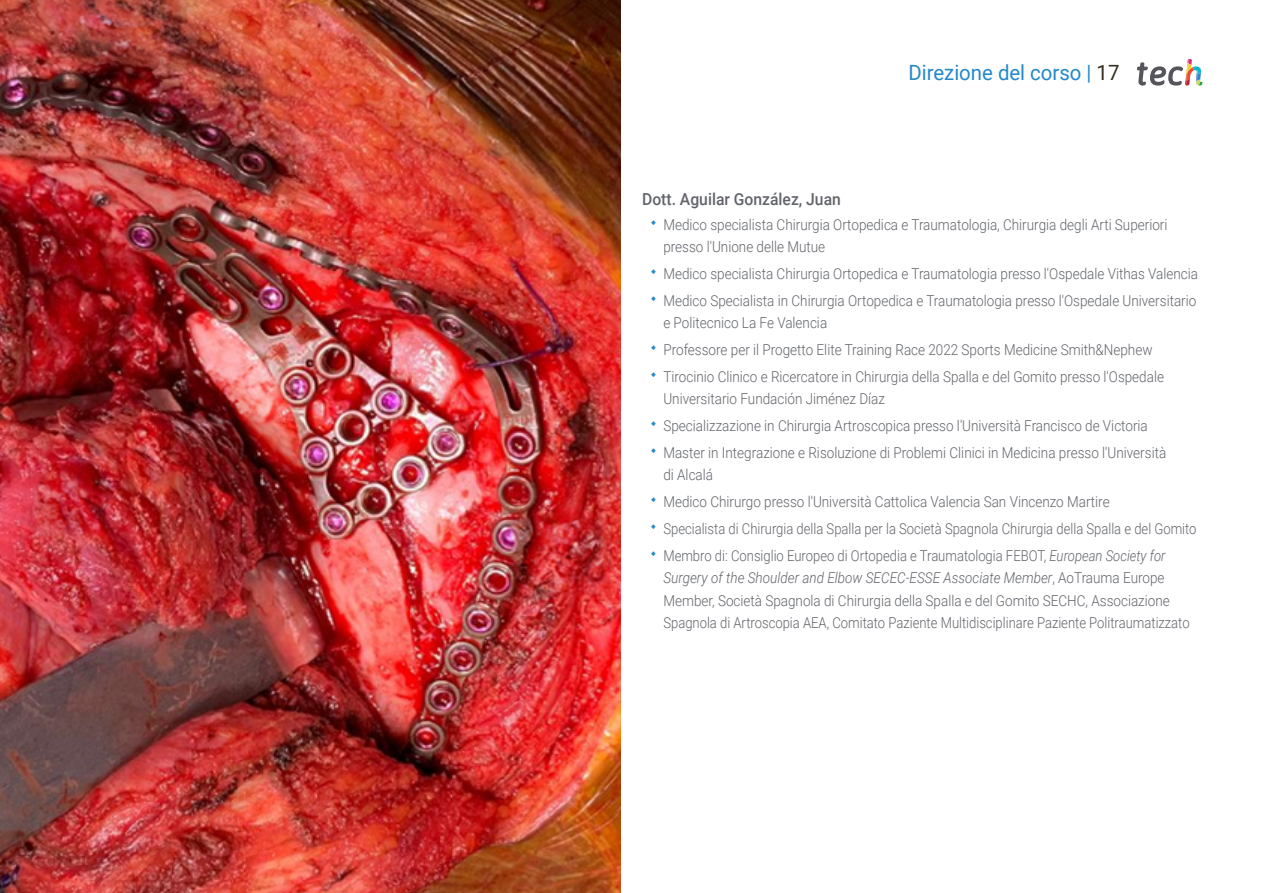
<style>
.page{position:relative;width:1263px;height:893px;background:#fff}
.page>*{position:absolute;margin:0;border:0;box-sizing:border-box;transform-origin:0 0}
.t1{font:21px "Roboto";color:#2488c9}
.t2{font:500 16.5px "Roboto";color:#61646a;scale:.95 1}
.t3{font:300 15px/26.7px "Roboto";color:#61646a;scale:.9 1}
.s1{color:#312e20}
.s2{font-style:italic}
</style>
<div class="page">
<svg style="left:1137px;top:59px;width:65px;height:27px"></svg>
<img style="left:0;top:0;width:621px;height:893px">
<h1 class="t1" style="left:908px;top:57px;width:213px">Direzione del corso | <span class="s1">17</span></h1>
<p class="t2" style="left:642px;top:188px;width:211px">Dott. Aguilar González, Juan</p>
<p class="t3" style="left:663px;top:213px;width:562px;line-height:22.5px">Medico specialista Chirurgia Ortopedica e Traumatologia, Chirurgia degli Arti Superiori presso l'Unione delle Mutue</p>
<p class="t3" style="left:663px;top:260px;width:595px">Medico specialista Chirurgia Ortopedica e Traumatologia presso l'Ospedale Vithas Valencia<br>Medico Specialista in Chirurgia Ortopedica e Traumatologia presso l'Ospedale Universitario</p>
<p class="t3" style="left:663px;top:309px;width:558px">e Politecnico La Fe Valencia<br>Professore per il Progetto Elite Training Race 2022 Sports Medicine Smith&amp;Nephew<br>Tirocinio Clinico e Ricercatore in Chirurgia della Spalla e del Gomito presso l'Ospedale</p>
<p class="t3" style="left:663px;top:385px;width:560px">Universitario Fundación Jiménez Díaz<br>Specializzazione in Chirurgia Artroscopica presso l'Università Francisco de Victoria<br>Master in Integrazione e Risoluzione di Problemi Clinici in Medicina presso l'Università</p>
<p class="t3" style="left:663px;top:461px;width:594px">di Alcalá<br>Medico Chirurgo presso l'Università Cattolica Valencia San Vincenzo Martire<br>Specialista di Chirurgia della Spalla per la Società Spagnola Chirurgia della Spalla e del Gomito Membro di: Consiglio Europeo di Ortopedia e Traumatologia FEBOT, <span class="s2">European Society for</span></p>
<p class="t3" style="left:663px;top:566px;width:586px;line-height:22.5px"><span class="s2">Surgery of the Shoulder and Elbow SECEC-ESSE Associate Member</span>, AoTrauma Europe<br>Member, Società Spagnola di Chirurgia della Spalla e del Gomito SECHC, Associazione<br>Spagnola di Artroscopia AEA, Comitato Paziente Multidisciplinare Paziente Politraumatizzato</p>
</div>
